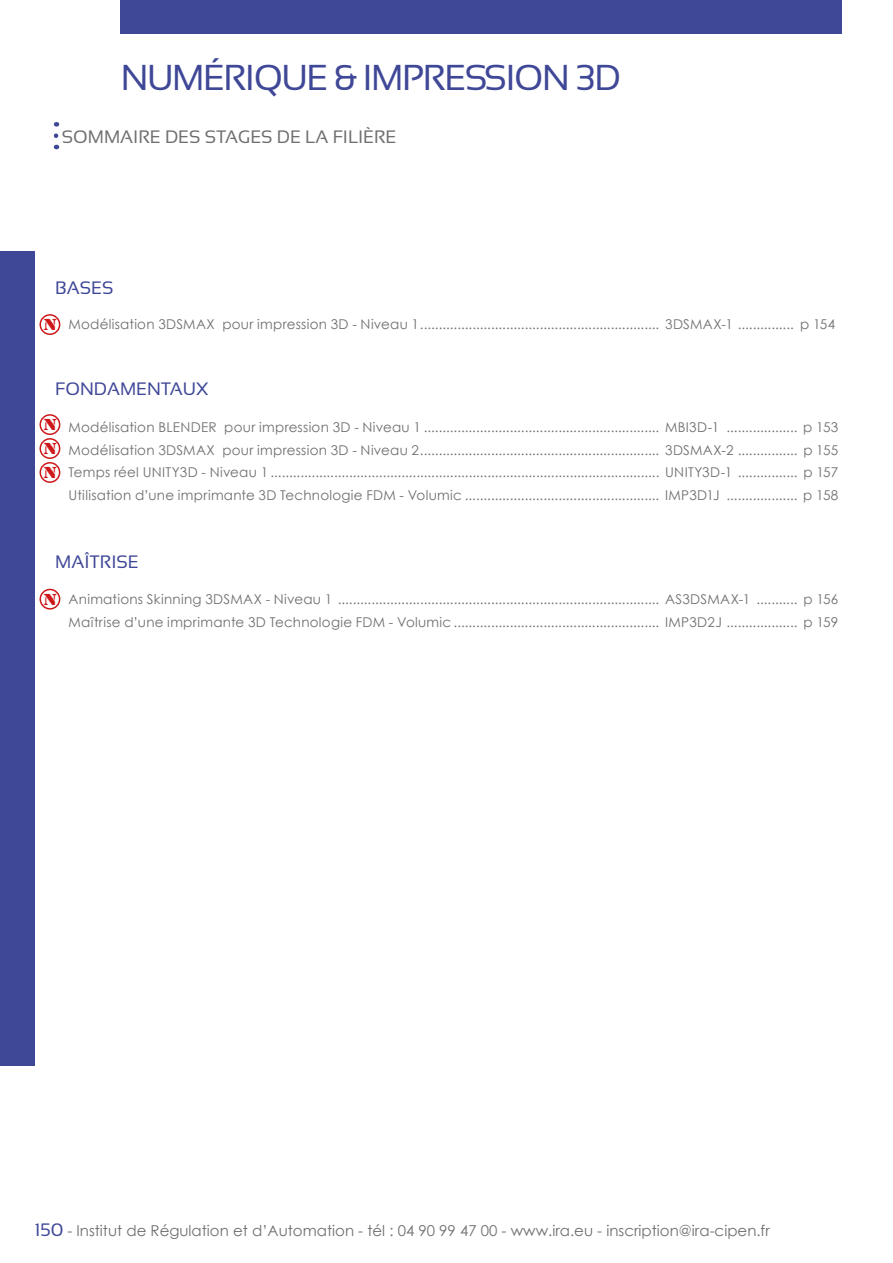
<style>
.page{position:relative;width:893px;height:1263px;background:#fff}
.page>*{position:absolute;margin:0;border:0;box-sizing:border-box;transform-origin:0 0}
.t1{font:36px "Sansation";letter-spacing:-.04em;color:#3f4797}
.t2{font:18px "Sansation";color:#706f6f}
.t3{font:18px "Sansation";color:#3f4797}
.t4{font:16.5px/24px "Army Wide";color:#cd171a;text-align:justify}
.t5{font:15px "Century Gothic";color:#706f6f}
.t6{font:13.5px/22.5px "Century Gothic";letter-spacing:.02em;color:#706f6f}
.s1{font-family:"Sansation";font-size:18px;color:#3f4797}
</style>
<div class="page">
<div style="left:121px;top:0;width:721px;height:34px;background:#3f4797"></div>
<div style="left:0;top:252px;width:34px;height:814px;background:#3f4797"></div>
<svg style="left:54px;top:136px;width:4px;height:13px"></svg>
<div style="left:40px;top:414px;width:20px;height:21px;border:2px solid #cd171a;border-radius:50%"></div>
<div style="left:40px;top:438px;width:20px;height:21px;border:2px solid #cd171a;border-radius:50%"></div>
<div style="left:40px;top:462px;width:20px;height:21px;border:2px solid #cd171a;border-radius:50%"></div>
<div style="left:40px;top:314px;width:20px;height:21px;border:2px solid #cd171a;border-radius:50%"></div>
<div style="left:40px;top:589px;width:20px;height:21px;border:2px solid #cd171a;border-radius:50%"></div>
<h1 class="t1" style="left:121px;top:57px;width:501px">NUMÉRIQUE &amp; IMPRESSION 3D</h1>
<h2 class="t2" style="left:62px;top:127px;width:336px">SOMMAIRE DES STAGES DE LA FILIÈRE</h2>
<h2 class="t3" style="left:55px;top:277px;width:60px">BASES</h2>
<p class="t4" style="left:43px;top:313px;width:15px">N</p>
<p class="t6" style="left:69px;top:313px;width:768px">Modélisation 3DSMAX pour impression 3D - Niveau 1................................................................ 3DSMAX-1 ............... p 154</p>
<h2 class="t3" style="left:55px;top:379px;width:155px">FONDAMENTAUX</h2>
<p class="t4" style="left:43px;top:413px;width:15px">N N N</p>
<p class="t6" style="left:69px;top:416px;width:771px;text-align:justify">Modélisation BLENDER pour impression 3D - Niveau 1 ............................................................... MBI3D-1 ................... p 153<br>Modélisation 3DSMAX pour impression 3D - Niveau 2................................................................ 3DSMAX-2 ................ p 155<br>Temps réel UNITY3D - Niveau 1 ........................................................................................................ UNITY3D-1 ................ p 157<br>Utilisation d’une imprimante 3D Technologie FDM - Volumic .................................................... IMP3D1J ................... p 158</p>
<h2 class="t3" style="left:55px;top:552px;width:85px">MAÎTRISE</h2>
<p class="t6" style="left:69px;top:588px;width:771px">Animations Skinning 3DSMAX - Niveau 1 ...................................................................................... AS3DSMAX-1 ........... p 156<br>Maîtrise d’une imprimante 3D Technologie FDM - Volumic ....................................................... IMP3D2J ................... p 159</p>
<p class="t4" style="left:43px;top:587px;width:15px">N</p>
<p class="t5" style="left:35px;top:1220px;width:737px"><span class="s1">150</span> - Institut de Régulation et d’Automation - tél : 04 90 99 47 00 - www.ira.eu - inscription@ira-cipen.fr</p>
</div>
